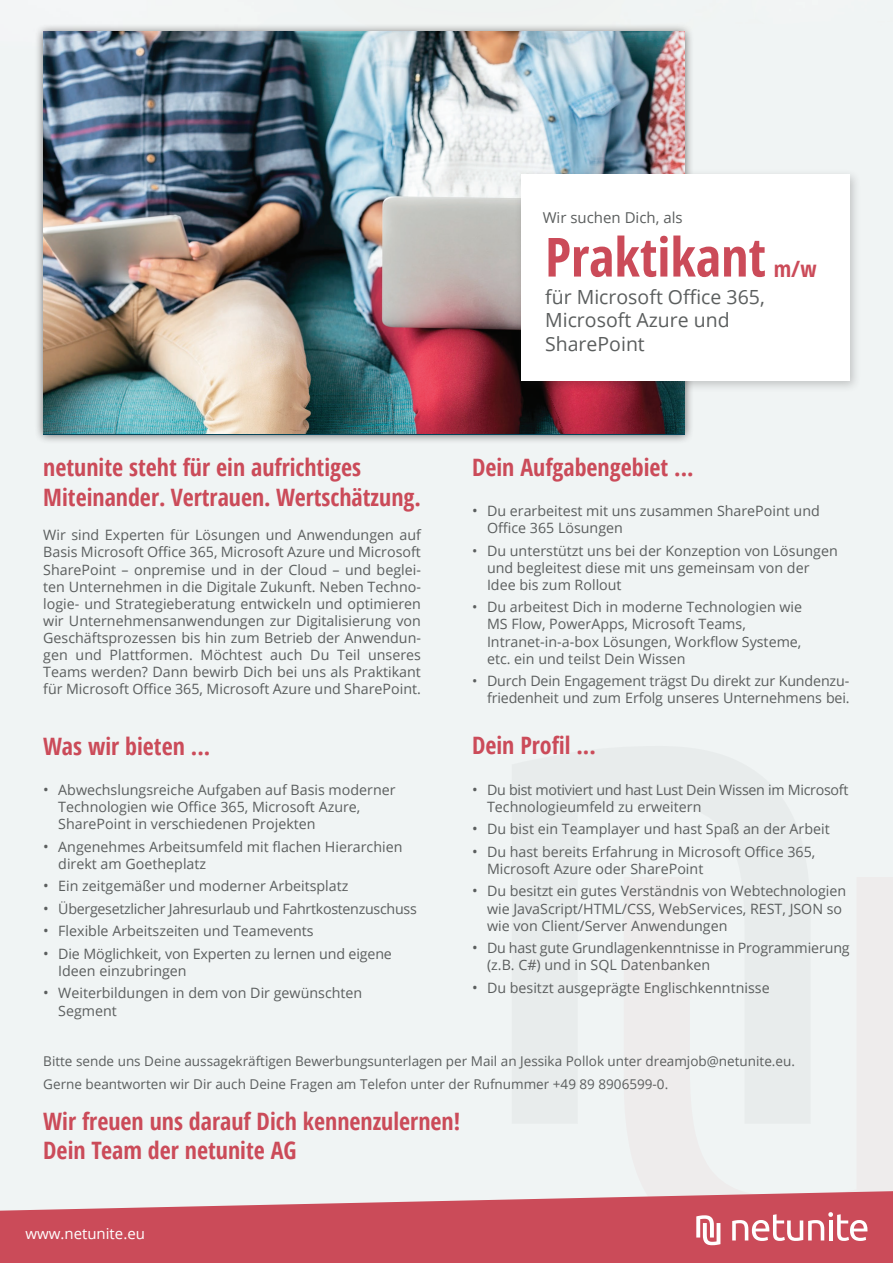
<style>
.page{position:relative;width:893px;height:1263px;background:#fff}
.page>*{position:absolute;margin:0;border:0;box-sizing:border-box;transform-origin:0 0}
.t1{font:700 54px "Open Sans Condensed";color:#cb4b59}
.t2{font:700 24px/30.6px "Open Sans Condensed";color:#cb4b59}
.t3{font:700 22.5px "Open Sans Condensed";color:#cb4b59}
.t4{font:19.5px/23.4px "Open Sans";color:#5b5e5e}
.t5{font:15px "Open Sans";color:#5b5e5e}
.t6{font:15px "Open Sans";color:#fff}
.t7{font:14.25px/17.1px "Open Sans";color:#5b5e5e}
.t8{font:14.25px/17.1px "Open Sans";letter-spacing:-.02em;color:#5b5e5e}
.t9{font:13.5px/22.5px "Open Sans";color:#5b5e5e}
.s1{font-size:15px}
</style>
<div class="page">
<div style="left:512px;top:746px;width:299px;height:378px;background:#e8ecec"></div>
<div style="left:624px;top:877px;width:269px;height:314px;background:#eeecec"></div>
<svg style="left:0;top:1191px;width:893px;height:72px;background:#d0646f"></svg>
<svg style="left:696px;top:1215px;width:24px;height:30px"></svg>
<svg style="left:732px;top:1212px;width:135px;height:29px"></svg>
<div style="left:34px;top:24px;width:660px;height:420px;background:#231f20;opacity:.69"></div>
<img style="left:43px;top:32px;width:642px;height:402px">
<div style="left:515px;top:168px;width:347px;height:225px;background:#231f20;opacity:.23"></div>
<div style="left:521px;top:174px;width:329px;height:207px;background:#fff"></div>
<h2 class="t2" style="left:43px;top:451px;width:379px">netunite steht für ein aufrichtiges<br>Miteinander. Vertrauen. Wertschätzung.</h2>
<p class="t7" style="left:43px;top:526px;width:379px;text-align:justify">Wir sind Experten für Lösungen und Anwendungen auf Basis Microsoft Office 365, Microsoft Azure und Microsoft SharePoint – onpremise und in der Cloud – und beglei&shy;ten Unternehmen in die Digitale Zukunft. Neben Techno&shy;logie- und Strategieberatung entwickeln und optimieren wir Unternehmensanwendungen zur Digitalisierung von Geschäftsprozessen bis hin zum Betrieb der Anwendun&shy;gen und Plattformen. Möchtest auch Du Teil unseres Teams werden? Dann bewirb Dich bei uns als Praktikant für Microsoft Office 365, Microsoft Azure und SharePoint.</p>
<h2 class="t2" style="left:43px;top:730px;width:169px">Was wir bieten ...</h2>
<p class="t7" style="left:58px;top:781px;width:339px;text-indent:-15px"><span class="s1">•</span> Abwechslungsreiche Aufgaben auf Basis moderner<br>Technologien wie Office 365, Microsoft Azure,<br>SharePoint in verschiedenen Projekten</p>
<p class="t7" style="left:58px;top:838px;width:346px;text-indent:-15px"><span class="s1">•</span> Angenehmes Arbeitsumfeld mit flachen Hierarchien direkt am Goetheplatz</p>
<p class="t7" style="left:43px;top:877px;width:307px"><span class="s1">•</span> Ein zeitgemäßer und moderner Arbeitsplatz</p>
<p class="t8" style="left:43px;top:900px;width:375px"><span class="s1">•</span> Übergesetzlicher Jahresurlaub und Fahrtkostenzuschuss</p>
<p class="t7" style="left:43px;top:922px;width:272px"><span class="s1">•</span> Flexible Arbeitszeiten und Teamevents</p>
<p class="t7" style="left:58px;top:945px;width:335px;text-indent:-15px"><span class="s1">•</span> Die Möglichkeit, von Experten zu lernen und eigene<br>Ideen einzubringen</p>
<p class="t7" style="left:58px;top:984px;width:306px;text-indent:-15px"><span class="s1">•</span> Weiterbildungen in dem von Dir gewünschten<br>Segment</p>
<p class="t5" style="left:543px;top:207px;width:141px">Wir suchen Dich, als</p>
<h1 class="t1" style="left:545px;top:219px;width:222px">Praktikant</h1>
<h3 class="t4" style="left:545px;top:284px;width:221px">für Microsoft Office 365,<br>Microsoft Azure und<br>SharePoint</h3>
<h3 class="t3" style="left:774px;top:253px;width:44px">m/w</h3>
<h2 class="t2" style="left:472px;top:451px;width:223px">Dein Aufgabengebiet ...</h2>
<p class="t7" style="left:487px;top:502px;width:334px;text-indent:-15px"><span class="s1">•</span> Du erarbeitest mit uns zusammen SharePoint und<br>Office 365 Lösungen</p>
<p class="t7" style="left:487px;top:541px;width:352px;text-indent:-15px">• Du unterstützt uns bei der Konzeption von Lösungen und begleitest diese mit uns gemeinsam von der<br>Idee bis zum Rollout</p>
<p class="t7" style="left:487px;top:598px;width:317px;text-indent:-15px">• Du arbeitest Dich in moderne Technologien wie MS Flow, PowerApps, Microsoft Teams, Intranet-in-a-box Lösungen, Workflow Systeme, etc. ein und teilst Dein Wissen</p>
<p class="t7" style="left:472px;top:672px;width:379px;text-align:right">• Durch Dein Engagement trägst Du direkt zur Kundenzu&shy;friedenheit und zum Erfolg unseres Unternehmens bei.</p>
<h2 class="t2" style="left:472px;top:730px;width:125px">Dein Profil ...</h2>
<p class="t8" style="left:487px;top:781px;width:363px;text-indent:-15px"><span class="s1">•</span> Du bist motiviert und hast Lust Dein Wissen im Microsoft<br>Technologieumfeld zu erweitern</p>
<p class="t7" style="left:472px;top:820px;width:359px"><span class="s1">•</span> Du bist ein Teamplayer und hast Spaß an der Arbeit</p>
<p class="t7" style="left:487px;top:843px;width:330px;text-indent:-15px"><span class="s1">•</span> Du hast bereits Erfahrung in Microsoft Office 365,<br>Microsoft Azure oder SharePoint</p>
<p class="t7" style="left:487px;top:882px;width:361px;text-indent:-15px"><span class="s1">•</span> Du besitzt ein gutes Verständnis von Webtechnologien wie JavaScript/HTML/CSS, WebServices, REST, JSON so wie von Client/Server Anwendungen</p>
<p class="t7" style="left:487px;top:939px;width:364px;text-indent:-15px"><span class="s1">•</span> Du hast gute Grundlagenkenntnisse in Programmierung (z.B. C#) und in SQL Datenbanken</p>
<p class="t7" style="left:472px;top:979px;width:299px"><span class="s1">•</span> Du besitzt ausgeprägte Englischkenntnisse</p>
<p class="t9" style="left:43px;top:1049px;width:753px">Bitte sende uns Deine aussagekräftigen Bewerbungsunterlagen per Mail an Jessika Pollok unter dreamjob@netunite.eu.<br>Gerne beantworten wir Dir auch Deine Fragen am Telefon unter der Rufnummer +49 89 8906599-0.</p>
<h2 class="t2" style="left:43px;top:1107px;width:418px;line-height:28.8px">Wir freuen uns darauf Dich kennenzulernen!<br>Dein Team der netunite AG</h2>
<p class="t6" style="left:26px;top:1223px;width:121px">www.netunite.eu</p>
</div>
